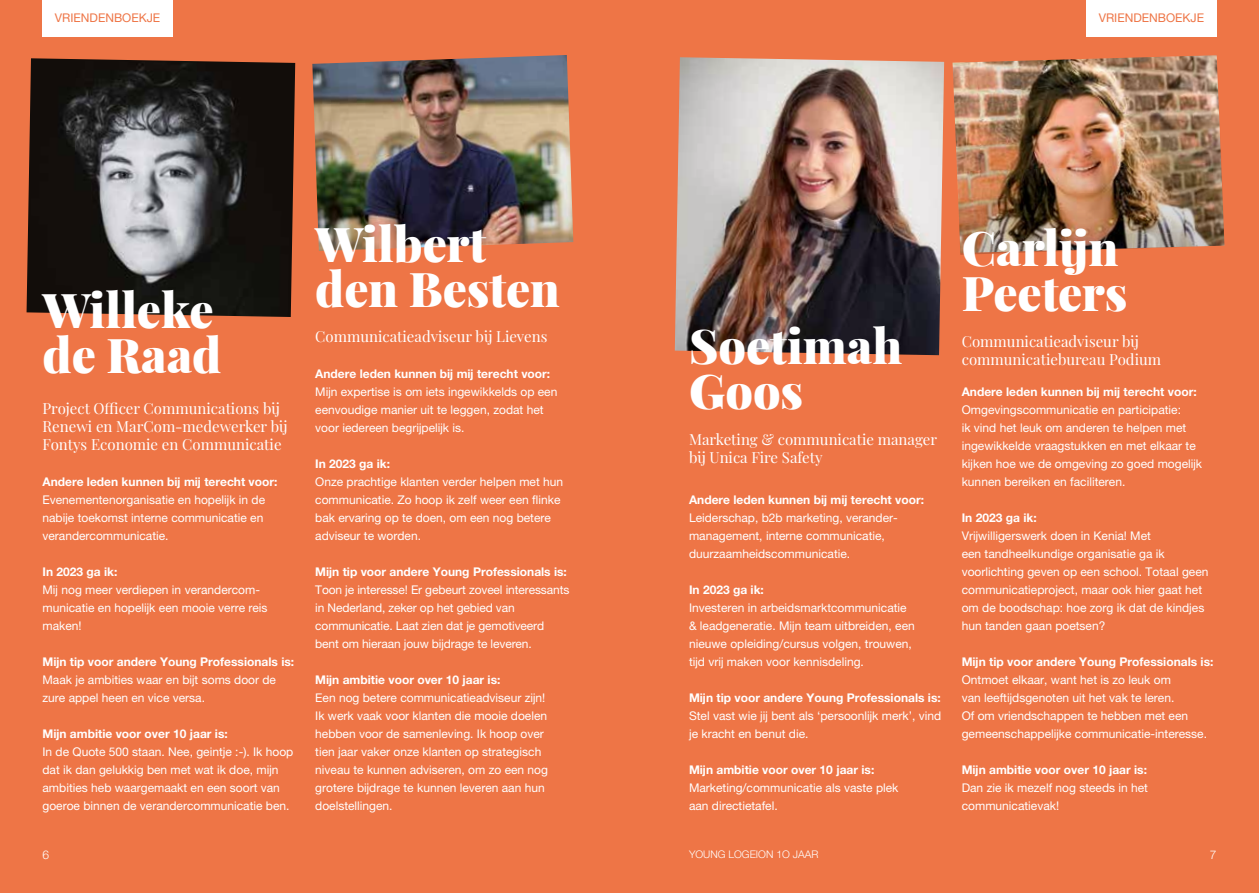
<style>
.page{position:relative;width:1259px;height:893px;background:#ee7546}
.page>*{position:absolute;margin:0;border:0;box-sizing:border-box;transform-origin:0 0}
.t1{font:900 48px/45px "Playfair Display";color:#fff}
.t2{font:15px/18px "Playfair Display";color:#fff}
.t3{font:12px/18px "Helvetica Neue LT Pro";color:#fff}
.t4{font:700 12px "Helvetica Neue LT Pro";color:#fff}
.t5{font:12px "Helvetica Neue LT Pro";color:#ee7546}
.t6{font:300 12px "Helvetica Neue LT Pro";color:#fff}
.t7{font:300 10.5px "Helvetica Neue LT Pro";color:#fff}
</style>
<div class="page">
<img style="left:952px;top:55px;width:268px;height:89px">
<img style="left:956px;top:122px;width:268px;height:133px">
<img style="left:675px;top:57px;width:269px;height:298px">
<img style="left:27px;top:58px;width:268px;height:259px">
<img style="left:312px;top:55px;width:261px;height:196px">
<div style="left:1086px;top:0;width:130px;height:37px;background:#fff"></div>
<div style="left:43px;top:0;width:130px;height:37px;background:#fff"></div>
<p class="t5" style="left:55px;top:10px;width:107px">VRIENDENBOEKJE</p>
<p class="t5" style="left:1098px;top:10px;width:107px">VRIENDENBOEKJE</p>
<h1 class="t1" style="left:43px;top:283px;width:180px">Willeke de Raad</h1>
<p class="t2" style="left:43px;top:398px;width:246px">Project Officer Communications bij<br>Renewi en MarCom-medewerker bij<br>Fontys Economie en Communicatie</p>
<p class="t4" style="left:43px;top:474px;width:236px">Andere leden kunnen bij mij terecht voor:</p>
<p class="t3" style="left:43px;top:491px;width:224px">Evenementenorganisatie en hopelijk in de nabije toekomst interne communicatie en verandercommunicatie.</p>
<p class="t4" style="left:43px;top:564px;width:76px">In 2023 ga ik:</p>
<p class="t3" style="left:43px;top:581px;width:226px">Mij nog meer verdiepen in verandercom&shy;municatie en hopelijk een mooie verre reis maken!</p>
<p class="t4" style="left:43px;top:654px;width:253px">Mijn tip voor andere Young Professionals is:</p>
<p class="t3" style="left:43px;top:671px;width:235px">Maak je ambities waar en bijt soms door de zure appel heen en vice versa.</p>
<p class="t4" style="left:43px;top:726px;width:187px">Mijn ambitie voor over 10 jaar is:</p>
<p class="t3" style="left:43px;top:743px;width:252px">In de Quote 500 staan. Nee, geintje :-). Ik hoop dat ik dan gelukkig ben met wat ik doe, mijn ambities heb waargemaakt en een soort van goeroe binnen de verandercommunicatie ben.</p>
<h1 class="t1" style="left:315px;top:218px;width:246px">Wilbert den Besten</h1>
<p class="t2" style="left:315px;top:326px;width:234px">Communicatieadviseur bij Lievens</p>
<p class="t4" style="left:315px;top:366px;width:236px">Andere leden kunnen bij mij terecht voor:</p>
<p class="t3" style="left:315px;top:383px;width:244px">Mijn expertise is om iets ingewikkelds op een eenvoudige manier uit te leggen, zodat het voor iedereen begrijpelijk is.</p>
<p class="t4" style="left:315px;top:456px;width:76px">In 2023 ga ik:</p>
<p class="t3" style="left:315px;top:473px;width:249px">Onze prachtige klanten verder helpen met hun communicatie. Zo hoop ik zelf weer een flinke bak ervaring op te doen, om een nog betere adviseur te worden.</p>
<p class="t4" style="left:315px;top:564px;width:253px">Mijn tip voor andere Young Professionals is:</p>
<p class="t3" style="left:315px;top:581px;width:256px">Toon je interesse! Er gebeurt zoveel interessants in Nederland, zeker op het gebied van communicatie. Laat zien dat je gemotiveerd bent om hieraan jouw bijdrage te leveren.</p>
<p class="t4" style="left:315px;top:672px;width:187px">Mijn ambitie voor over 10 jaar is:</p>
<p class="t3" style="left:315px;top:689px;width:234px">Een nog betere communicatieadviseur zijn!<br>Ik werk vaak voor klanten die mooie doelen hebben voor de samenleving. Ik hoop over tien jaar vaker onze klanten op strategisch niveau te kunnen adviseren, om zo een nog grotere bijdrage te kunnen leveren aan hun doelstellingen.</p>
<h1 class="t1" style="left:689px;top:319px;width:215px">Soetimah<br>Goos</h1>
<p class="t2" style="left:689px;top:429px;width:249px">Marketing &amp; communicatie manager bij Unica Fire Safety</p>
<p class="t4" style="left:689px;top:492px;width:236px">Andere leden kunnen bij mij terecht voor:</p>
<p class="t3" style="left:689px;top:509px;width:210px">Leiderschap, b2b marketing, verander&shy;management, interne communicatie, duurzaamheidscommunicatie.</p>
<p class="t4" style="left:689px;top:582px;width:76px">In 2023 ga ik:</p>
<p class="t3" style="left:689px;top:599px;width:227px">Investeren in arbeidsmarktcommunicatie &amp; leadgeneratie. Mijn team uitbreiden, een nieuwe opleiding/cursus volgen, trouwen, tijd vrij maken voor kennisdeling.</p>
<p class="t4" style="left:689px;top:690px;width:253px">Mijn tip voor andere Young Professionals is:</p>
<p class="t3" style="left:689px;top:707px;width:254px">Stel vast wie jij bent als ‘persoonlijk merk’, vind je kracht en benut die.</p>
<p class="t4" style="left:689px;top:762px;width:187px">Mijn ambitie voor over 10 jaar is:</p>
<p class="t3" style="left:689px;top:779px;width:211px">Marketing/communicatie als vaste plek aan directietafel.</p>
<h1 class="t1" style="left:961px;top:221px;width:167px">Carlijn<br>Peeters</h1>
<p class="t2" style="left:961px;top:331px;width:201px">Communicatieadviseur bij communicatiebureau Podium</p>
<p class="t4" style="left:961px;top:384px;width:236px">Andere leden kunnen bij mij terecht voor:</p>
<p class="t3" style="left:961px;top:401px;width:242px">Omgevingscommunicatie en participatie:<br>ik vind het leuk om anderen te helpen met ingewikkelde vraagstukken en met elkaar te kijken hoe we de omgeving zo goed mogelijk kunnen bereiken en faciliteren.</p>
<p class="t4" style="left:961px;top:510px;width:76px">In 2023 ga ik:</p>
<p class="t3" style="left:961px;top:527px;width:248px">Vrijwilligerswerk doen in Kenia! Met<br>een tandheelkundige organisatie ga ik voorlichting geven op een school. Totaal geen communicatieproject, maar ook hier gaat het om de boodschap: hoe zorg ik dat de kindjes hun tanden gaan poetsen?</p>
<p class="t4" style="left:961px;top:654px;width:253px">Mijn tip voor andere Young Professionals is:</p>
<p class="t3" style="left:961px;top:671px;width:247px">Ontmoet elkaar, want het is zo leuk om<br>van leeftijdsgenoten uit het vak te leren.<br>Of om vriendschappen te hebben met een gemeenschappelijke communicatie-interesse.</p>
<p class="t4" style="left:961px;top:762px;width:187px">Mijn ambitie voor over 10 jaar is:</p>
<p class="t3" style="left:961px;top:779px;width:188px">Dan zie ik mezelf nog steeds in het communicatievak!</p>
<p class="t6" style="left:43px;top:847px;width:8px">6</p>
<p class="t7" style="left:689px;top:848px;width:131px">YOUNG LOGEION 1O JAAR</p>
<p class="t6" style="left:1209px;top:847px;width:8px">7</p>
</div>
